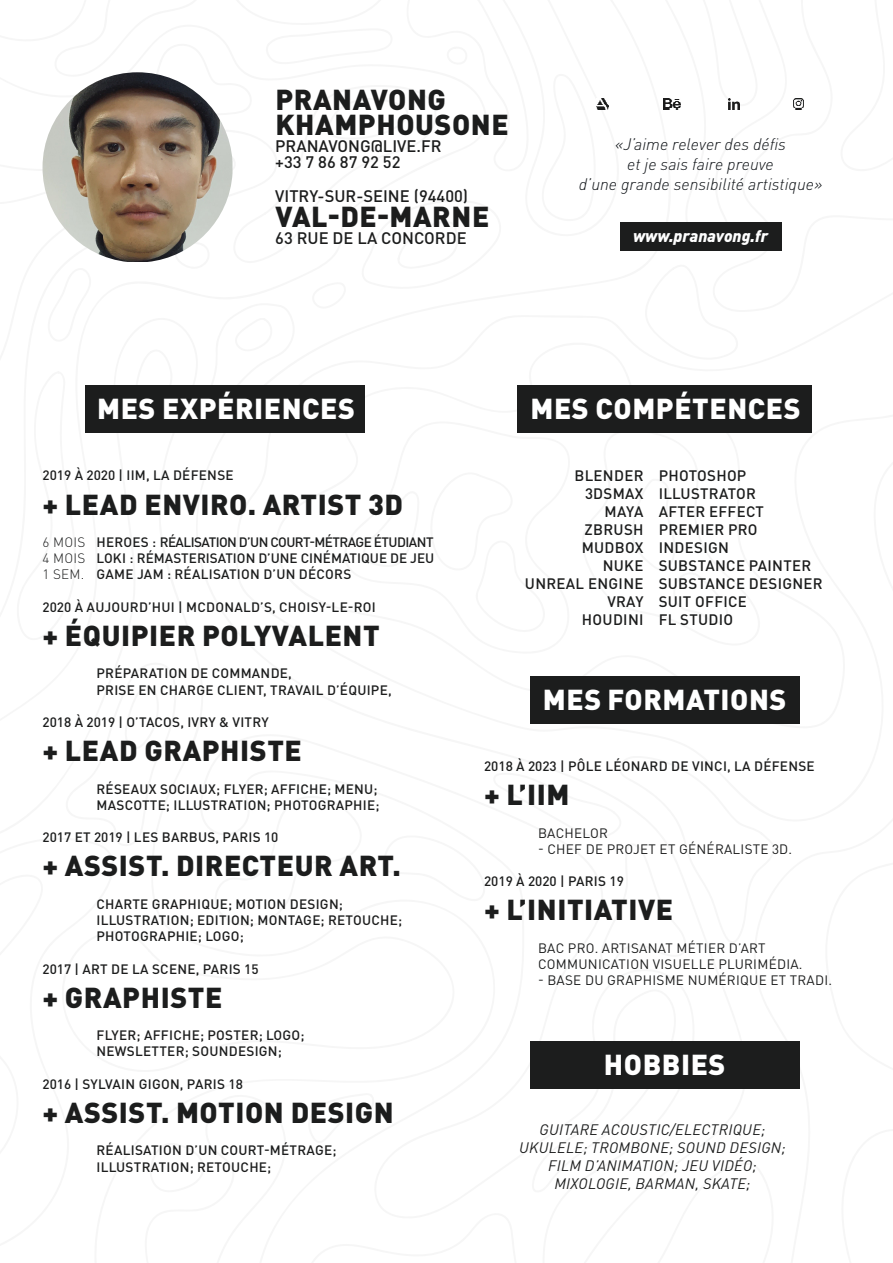
<style>
.page{position:relative;width:893px;height:1263px;background:#fff}
.page>*{position:absolute;margin:0;border:0;box-sizing:border-box;transform-origin:0 0}
.TITRE{font:900 28.5px "DIN Pro";letter-spacing:.02em;color:#1c1d1d}
.TITRE-2{font:900 28.5px "DIN Pro";letter-spacing:.02em;color:#fff}
.Paratexte{font:italic 300 16.5px "DIN Pro";color:#0e1216}
.SOUS_TITRE{font:500 16.5px "DIN Pro";color:#1c1d1d}
.t1{font:italic 900 16.5px "DIN Pro";color:#fff}
.TEXTE{font:500 15px "DIN Pro";letter-spacing:.02em;color:#1c1d1d}
.TEXTE-2{font:italic 15px/18px "DIN Pro";letter-spacing:.02em;color:#1c1d1d;text-align:center}
.TITRE-3{font:500 13.5px/16.2px "DIN Pro";letter-spacing:.02em;color:#1c1d1d}
.TEXTE-3{font:500 13.5px "DIN Pro";letter-spacing:.02em;color:#1c1d1d}
.TITRE-4{font:13.5px "DIN Pro";letter-spacing:.02em;color:#1c1d1d}
.TITRE-5{font:500 13.5px "DIN Pro";letter-spacing:-.04em;color:#1c1d1d}
.TEXTE_COURANT{font:500 13.5px "DIN Pro";color:#1c1d1d}
.TEXTE_COURANT-2{font:500 13.5px "DIN Pro";letter-spacing:.02em;color:#1c1d1d}
.TEXTE-4{font:500 13.5px "DIN Pro";color:#1c1d1d}
.s1{font-weight:300}
</style>
<div class="page">
<div style="left:530px;top:1041px;width:269px;height:48px;background:#1c1d1d"></div>
<div style="left:517px;top:385px;width:295px;height:47px;background:#1c1d1d"></div>
<div style="left:530px;top:676px;width:269px;height:48px;background:#1c1d1d"></div>
<svg style="left:42px;top:98px;width:762px;height:335px"></svg>
<img style="left:43px;top:72px;width:189px;height:190px">
<div style="left:620px;top:222px;width:161px;height:29px;background:#1c1d1d"></div>
<p class="TITRE" style="left:275px;top:75px;width:172px">PRANAVONG</p>
<p class="TITRE" style="left:275px;top:100px;width:235px">KHAMPHOUSONE</p>
<p class="SOUS_TITRE" style="left:275px;top:132px;width:168px">PRANAVONG@LIVE.FR</p>
<p class="SOUS_TITRE" style="left:275px;top:149px;width:127px">+33 7 86 87 92 52</p>
<p class="SOUS_TITRE" style="left:275px;top:183px;width:194px">VITRY-SUR-SEINE (94400)</p>
<p class="TITRE" style="left:275px;top:192px;width:215px">VAL-DE-MARNE</p>
<p class="SOUS_TITRE" style="left:275px;top:225px;width:193px">63 RUE DE LA CONCORDE</p>
<p class="Paratexte" style="left:615px;top:131px;width:172px">«J’aime relever des défis</p>
<p class="Paratexte" style="left:627px;top:151px;width:148px">et je sais faire preuve</p>
<p class="Paratexte" style="left:579px;top:171px;width:245px">d’une grande sensibilité artistique»</p>
<p class="t1" style="left:633px;top:222px;width:137px">www.pranavong.fr</p>
<p class="TITRE-2" style="left:97px;top:384px;width:259px">MES EXPÉRIENCES</p>
<p class="TITRE-2" style="left:530px;top:384px;width:272px">MES COMPÉTENCES</p>
<p class="TEXTE-3" style="left:43px;top:464px;width:193px">2019 À 2020 | IIM, LA DÉFENSE</p>
<p class="TITRE" style="left:43px;top:480px;width:362px">+ LEAD ENVIRO. ARTIST 3D</p>
<p class="TITRE-5" style="left:43px;top:531px;width:393px"><span class="s1">6 MOIS</span> HEROES : RÉALISATION D’UN COURT-MÉTRAGE ÉTUDIANT</p>
<p class="TEXTE_COURANT" style="left:43px;top:547px;width:393px"><span class="s1">4 MOIS</span> LOKI : RÉMASTERISATION D’UNE CINÉMATIQUE DE JEU</p>
<p class="TEXTE_COURANT-2" style="left:43px;top:563px;width:310px"><span class="s1">1 SEM.</span> GAME JAM : RÉALISATION D’UN DÉCORS</p>
<p class="TEXTE-3" style="left:43px;top:596px;width:335px">2020 À AUJOURD’HUI | MCDONALD’S, CHOISY-LE-ROI</p>
<p class="TITRE" style="left:43px;top:611px;width:339px">+ ÉQUIPIER POLYVALENT</p>
<p class="TITRE-3" style="left:97px;top:664px;width:197px">PRÉPARATION DE COMMANDE,</p>
<p class="TITRE-3" style="left:97px;top:680px;width:297px">PRISE EN CHARGE CLIENT, TRAVAIL D’ÉQUIPE,</p>
<p class="TEXTE-3" style="left:43px;top:711px;width:228px">2018 À 2019 | O’TACOS, IVRY &amp; VITRY</p>
<p class="TITRE" style="left:43px;top:726px;width:261px">+ LEAD GRAPHISTE</p>
<p class="TITRE-3" style="left:97px;top:779px;width:284px">RÉSEAUX SOCIAUX; FLYER; AFFICHE; MENU;<br>MASCOTTE; ILLUSTRATION; PHOTOGRAPHIE;</p>
<p class="TEXTE-3" style="left:43px;top:826px;width:237px">2017 ET 2019 | LES BARBUS, PARIS 10</p>
<p class="TITRE" style="left:43px;top:841px;width:360px">+ ASSIST. DIRECTEUR ART.</p>
<p class="TITRE-3" style="left:97px;top:894px;width:248px">CHARTE GRAPHIQUE; MOTION DESIGN;</p>
<p class="TITRE-3" style="left:97px;top:910px;width:307px">ILLUSTRATION; EDITION; MONTAGE; RETOUCHE;<br>PHOTOGRAPHIE; LOGO;</p>
<p class="TEXTE-3" style="left:43px;top:958px;width:218px">2017 | ART DE LA SCENE, PARIS 15</p>
<p class="TITRE" style="left:43px;top:973px;width:181px">+ GRAPHISTE</p>
<p class="TITRE-3" style="left:97px;top:1026px;width:210px">FLYER; AFFICHE; POSTER; LOGO;</p>
<p class="TITRE-3" style="left:97px;top:1042px;width:187px">NEWSLETTER; SOUNDESIGN;</p>
<p class="TEXTE-3" style="left:43px;top:1073px;width:202px">2016 | SYLVAIN GIGON, PARIS 18</p>
<p class="TITRE" style="left:43px;top:1088px;width:353px">+ ASSIST. MOTION DESIGN</p>
<p class="TITRE-3" style="left:97px;top:1141px;width:241px">RÉALISATION D’UN COURT-MÉTRAGE;</p>
<p class="TITRE-3" style="left:97px;top:1157px;width:176px">ILLUSTRATION; RETOUCHE;</p>
<p class="TEXTE" style="left:574px;top:464px;width:71px">BLENDER</p>
<p class="TEXTE" style="left:585px;top:482px;width:60px">3DSMAX</p>
<p class="TEXTE" style="left:605px;top:500px;width:40px">MAYA</p>
<p class="TEXTE" style="left:585px;top:518px;width:60px">ZBRUSH</p>
<p class="TEXTE" style="left:582px;top:536px;width:63px">MUDBOX</p>
<p class="TEXTE" style="left:603px;top:554px;width:42px">NUKE</p>
<p class="TEXTE" style="left:525px;top:572px;width:120px">UNREAL ENGINE</p>
<p class="TEXTE" style="left:607px;top:590px;width:38px">VRAY</p>
<p class="TEXTE" style="left:582px;top:608px;width:63px">HOUDINI</p>
<p class="TEXTE" style="left:659px;top:464px;width:89px">PHOTOSHOP</p>
<p class="TEXTE" style="left:659px;top:482px;width:99px">ILLUSTRATOR</p>
<p class="TEXTE" style="left:659px;top:500px;width:107px">AFTER EFFECT</p>
<p class="TEXTE" style="left:659px;top:518px;width:100px">PREMIER PRO</p>
<p class="TEXTE" style="left:659px;top:536px;width:72px">INDESIGN</p>
<p class="TEXTE" style="left:659px;top:554px;width:154px">SUBSTANCE PAINTER</p>
<p class="TEXTE" style="left:659px;top:572px;width:166px">SUBSTANCE DESIGNER</p>
<p class="TEXTE" style="left:659px;top:590px;width:90px">SUIT OFFICE</p>
<p class="TEXTE" style="left:659px;top:608px;width:76px">FL STUDIO</p>
<p class="TITRE-2" style="left:543px;top:675px;width:245px">MES FORMATIONS</p>
<p class="TEXTE-3" style="left:484px;top:755px;width:332px">2018 À 2023 | PÔLE LÉONARD DE VINCI, LA DÉFENSE</p>
<p class="TITRE" style="left:484px;top:770px;width:87px">+ L’IIM</p>
<p class="TITRE-4" style="left:538px;top:822px;width:71px">BACHELOR</p>
<p class="TITRE-4" style="left:538px;top:838px;width:256px">- CHEF DE PROJET ET GÉNÉRALISTE 3D.</p>
<p class="TEXTE-4" style="left:484px;top:870px;width:141px">2019 À 2020 | PARIS 19</p>
<p class="TITRE" style="left:484px;top:885px;width:190px">+ L’INITIATIVE</p>
<p class="TITRE-4" style="left:538px;top:937px;width:229px">BAC PRO. ARTISANAT MÉTIER D’ART</p>
<p class="TITRE-4" style="left:538px;top:953px;width:266px">COMMUNICATION VISUELLE PLURIMÉDIA.</p>
<p class="TITRE-4" style="left:538px;top:970px;width:295px">- BASE DU GRAPHISME NUMÉRIQUE ET TRADI.</p>
<p class="TITRE-2" style="left:604px;top:1040px;width:123px">HOBBIES</p>
<p class="TEXTE-2" style="left:519px;top:1119px;width:268px">GUITARE ACOUSTIC/ELECTRIQUE;<br>UKULELE; TROMBONE; SOUND DESIGN;<br>FILM D’ANIMATION; JEU VIDÉO;</p>
<p class="TEXTE-2" style="left:554px;top:1173px;width:198px">MIXOLOGIE, BARMAN, SKATE;</p>
</div>
